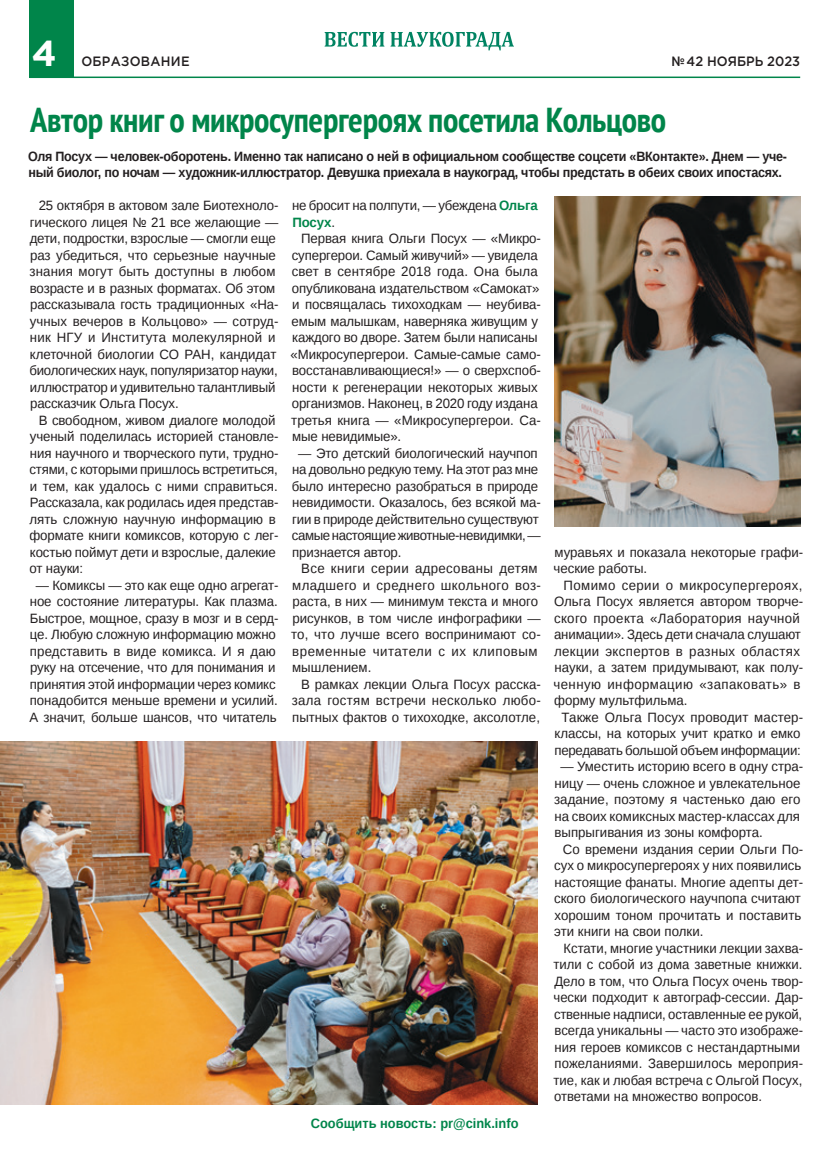
<style>
.page{position:relative;width:830px;height:1157px;background:#fff}
.page>*{position:absolute;margin:0;border:0;box-sizing:border-box;transform-origin:0 0}
.t1{font:700 36px "Gotham Pro";color:#fff}
._0_Header_2_Green{font:700 condensed 34.5px "PT Sans";letter-spacing:-.01em;color:#00854a}
._0_Body{font:13.5px/16.5px "Liberation Sans";letter-spacing:-.01em;color:#231f20}
._0_Body-2{font:13.5px/16.5px "Liberation Sans";letter-spacing:.01em;color:#231f20}
._0_Lead{font:700 13.5px/16.5px "Liberation Sans";letter-spacing:-.02em;color:#231f20;scale:.93 1}
.t2{font:700 13.5px "Liberation Sans";color:#00854a;scale:.95 1}
._0_Lead-2{font:500 13.5px "Gotham Pro";color:#231f20;scale:.95 1}
._0_Lead-3{font:500 13.5px "Gotham Pro";letter-spacing:.02em;color:#231f20;scale:.95 1}
.s1{font-weight:700;color:#00854a}
</style>
<div class="page">
<hr style="left:30px;top:77px;width:769px;height:1px;background:#00854a">
<svg style="left:324px;top:32px;width:189px;height:18px"></svg>
<div style="left:30px;top:0;width:44px;height:78px;background:#00854a"></div>
<img style="left:0;top:741px;width:537px;height:363px">
<img style="left:554px;top:196px;width:245px;height:330px">
<h1 class="t1" style="left:32px;top:32px;width:26px">4</h1>
<p class="_0_Lead-3" style="left:81px;top:54px;width:115px">ОБРАЗОВАНИЕ</p>
<p class="_0_Lead-2" style="left:671px;top:53px;width:137px">№ 42 НОЯБРЬ 2023</p>
<p class="_0_Header_2_Green" style="left:30px;top:97px;width:637px">Автор книг о микросупергероях посетила Кольцово</p>
<p class="_0_Lead" style="left:28px;top:147px;width:817px">Оля Посух — человек-оборотень. Именно так написано о ней в официальном сообществе соцсети «ВКонтакте». Днем — уче&shy;ный биолог, по ночам — художник-иллюстратор. Девушка приехала в наукоград, чтобы предстать в обеих своих ипостасях.</p>
<p class="_0_Body" style="left:29px;top:198px;width:250px;text-indent:9px">25 октября в актовом зале Биотехноло&shy;гического лицея № 21 все желающие — дети, подростки, взрослые — смогли еще раз убедиться, что серьезные научные знания могут быть доступны в любом возрасте и в разных форматах. Об этом рассказывала гость традиционных «На&shy;учных вечеров в Кольцово» — сотруд&shy;ник НГУ и Института молекулярной и клеточной биологии СО РАН, кандидат биологических наук, популяризатор науки, иллюстратор и удивительно талантливый рассказчик Ольга Посух.</p>
<p class="_0_Body" style="left:29px;top:412px;width:250px;text-indent:9px">В свободном, живом диалоге молодой ученый поделилась историей становле&shy;ния научного и творческого пути, трудно&shy;стями, с которыми пришлось встретиться, и тем, как удалось с ними справиться.<br>Рассказала, как родилась идея представ&shy;лять сложную научную информацию в формате книги комиксов, которую с лег&shy;костью поймут дети и взрослые, далекие от науки:</p>
<p class="_0_Body" style="left:29px;top:577px;width:250px;text-align:center">— Комиксы — это как еще одно агрегат&shy;ное состояние литературы. Как плазма.<br>Быстрое, мощное, сразу в мозг и в серд&shy;це. Любую сложную информацию можно представить в виде комикса. И я даю руку на отсечение, что для понимания и принятия этой информации через комикс понадобится меньше времени и усилий.<br>А значит, больше шансов, что читатель</p>
<p class="_0_Body" style="left:292px;top:198px;width:247px">не бросит на полпути, — убеждена <span class="s1">Ольга<br>Посух</span>.</p>
<p class="_0_Body" style="left:290px;top:231px;width:252px;text-indent:11px">Первая книга Ольги Посух — «Микро&shy;супергерои. Самый живучий» — увидела свет в сентябре 2018 года. Она была опубликована издательством «Самокат» и посвящалась тихоходкам — неубива&shy;емым малышкам, наверняка живущим у каждого во дворе. Затем были написаны «Микросупергерои. Самые-самые само&shy;восстанавливающиеся!» — о сверхспоб&shy;ности к регенерации некоторых живых организмов. Наконец, в 2020 году издана третья книга — «Микросупергерои. Са&shy;мые невидимые».</p>
<p class="_0_Body" style="left:291px;top:445px;width:250px;text-indent:6px">— Это детский биологический научпоп на довольно редкую тему. На этот раз мне было интересно разобраться в природе невидимости. Оказалось, без всякой ма&shy;гии в природе действительно существуют самые настоящие животные-невидимки, — признается автор.</p>
<p class="_0_Body-2" style="left:291px;top:561px;width:251px;text-indent:10px">Все книги серии адресованы детям младшего и среднего школьного воз&shy;раста, в них — минимум текста и много рисунков, в том числе инфографики — то, что лучше всего воспринимают со&shy;временные читатели с их клиповым мышлением.</p>
<p class="_0_Body" style="left:292px;top:676px;width:250px;text-align:justify;text-indent:9px">В рамках лекции Ольга Посух расска&shy;зала гостям встречи несколько любо&shy;пытных фактов о тихоходке, аксолотле,</p>
<p class="t2" style="left:311px;top:1113px;width:220px">Сообщить новость: pr@cink.info</p>
<p class="_0_Body" style="left:553px;top:544px;width:251px">муравьях и показала некоторые графи&shy;ческие работы.</p>
<p class="_0_Body-2" style="left:553px;top:577px;width:251px;text-indent:10px">Помимо серии о микросупергероях, Ольга Посух является автором творче&shy;ского проекта «Лаборатория научной анимации». Здесь дети сначала слушают лекции экспертов в разных областях науки, а затем придумывают, как полу&shy;ченную информацию «запаковать» в форму мультфильма.</p>
<p class="_0_Body" style="left:554px;top:709px;width:249px;text-align:center">Также Ольга Посух проводит мастер&shy;классы, на которых учит кратко и емко передавать большой объем информации:</p>
<p class="_0_Body" style="left:554px;top:759px;width:250px;text-indent:6px">— Уместить историю всего в одну стра&shy;ницу — очень сложное и увлекательное задание, поэтому я частенько даю его на своих комиксных мастер-классах для выпрыгивания из зоны комфорта.</p>
<p class="_0_Body" style="left:554px;top:841px;width:250px;text-indent:9px">Со времени издания серии Ольги По&shy;сух о микросупергероях у них появились настоящие фанаты. Многие адепты дет&shy;ского биологического научпопа считают хорошим тоном прочитать и поставить эти книги на свои полки.</p>
<p class="_0_Body" style="left:553px;top:940px;width:251px;text-indent:10px">Кстати, многие участники лекции захва&shy;тили с собой из дома заветные книжки.<br>Дело в том, что Ольга Посух очень твор&shy;чески подходит к автограф-сессии. Дар&shy;ственные надписи, оставленные ее рукой, всегда уникальны — часто это изображе&shy;ния героев комиксов с нестандартными пожеланиями. Завершилось мероприя&shy;тие, как и любая встреча с Ольгой Посух, ответами на множество вопросов.</p>
</div>
